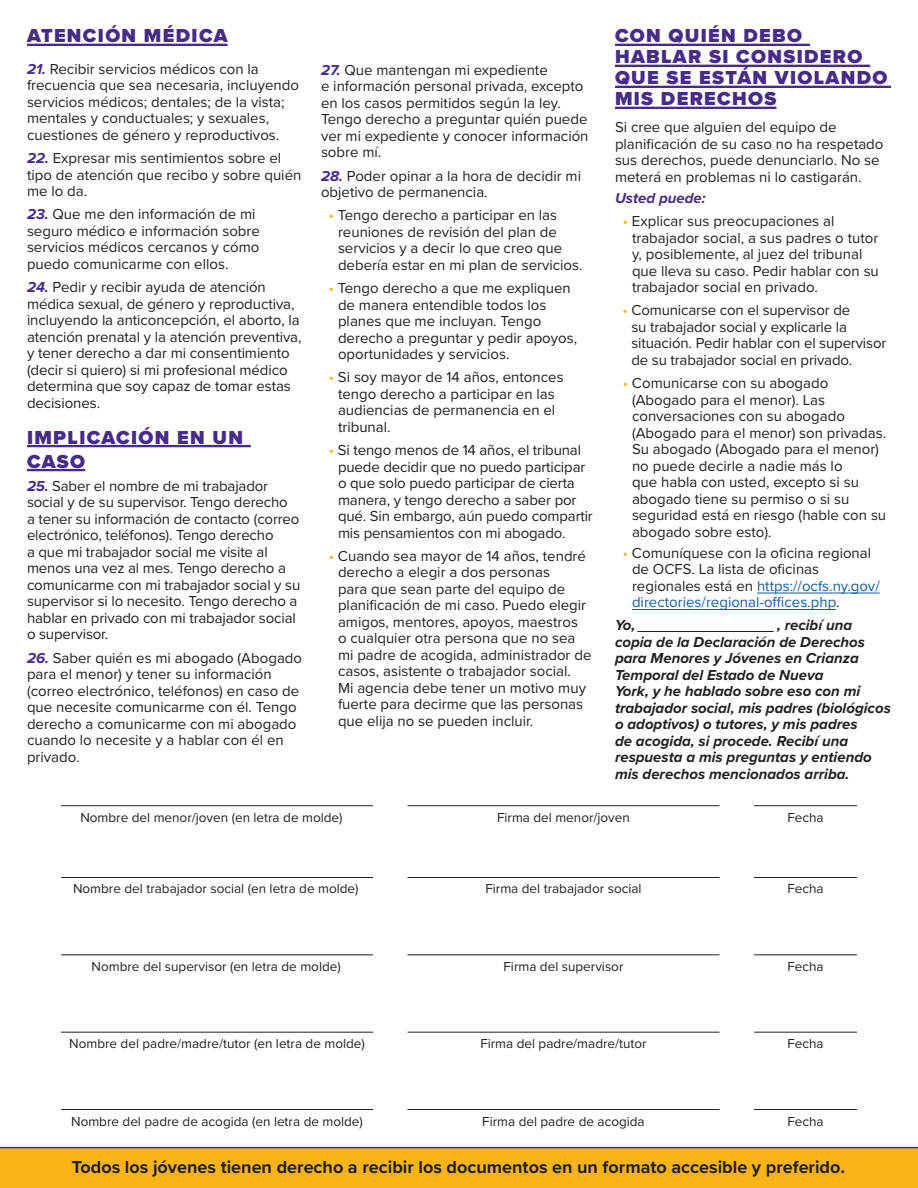
<style>
.page{position:relative;width:918px;height:1188px;background:#fff}
.page>*{position:absolute;margin:0;border:0;box-sizing:border-box;transform-origin:0 0}
.t1{font:900 19.5px/21px "Proxima Nova";letter-spacing:.07em;color:#472b89}
.t2{font:700 18px "Proxima Nova";color:#231f20}
.t3{font:15px/16.5px "Proxima Nova";color:#231f20}
.t4{font:italic 700 15px/16.5px "Proxima Nova";color:#231f20}
.t5{font:italic 700 15px "Proxima Nova";color:#472b89}
.t6{font:13.5px "Proxima Nova";color:#231f20}
.s1{font-weight:700;font-style:italic;color:#472b89}
.s2{color:#fbb416}
.s3{color:#175d9e}
</style>
<div class="page">
<hr style="left:637px;top:631px;width:137px;height:1px;background:#231f20">
<div style="left:0;top:1148px;width:918px;height:40px;background:#fbb416"></div>
<hr style="left:61px;top:805px;width:312px;height:1px;background:#231f20">
<hr style="left:61px;top:877px;width:312px;height:1px;background:#231f20">
<hr style="left:61px;top:955px;width:312px;height:1px;background:#231f20">
<hr style="left:61px;top:1032px;width:312px;height:1px;background:#231f20">
<hr style="left:61px;top:1109px;width:312px;height:1px;background:#231f20">
<hr style="left:408px;top:805px;width:312px;height:1px;background:#231f20">
<hr style="left:408px;top:877px;width:312px;height:1px;background:#231f20">
<hr style="left:408px;top:955px;width:312px;height:1px;background:#231f20">
<hr style="left:408px;top:1032px;width:312px;height:1px;background:#231f20">
<hr style="left:408px;top:1109px;width:312px;height:1px;background:#231f20">
<hr style="left:754px;top:805px;width:103px;height:1px;background:#231f20">
<hr style="left:754px;top:877px;width:103px;height:1px;background:#231f20">
<hr style="left:754px;top:955px;width:103px;height:1px;background:#231f20">
<hr style="left:754px;top:1032px;width:103px;height:1px;background:#231f20">
<hr style="left:754px;top:1109px;width:103px;height:1px;background:#231f20">
<hr style="left:27px;top:44px;width:201px;height:2px;background:#472b89">
<hr style="left:27px;top:445px;width:224px;height:2px;background:#472b89">
<hr style="left:27px;top:469px;width:58px;height:2px;background:#472b89">
<hr style="left:615px;top:44px;width:195px;height:2px;background:#472b89">
<hr style="left:615px;top:65px;width:255px;height:2px;background:#472b89">
<hr style="left:615px;top:86px;width:276px;height:2px;background:#472b89">
<hr style="left:615px;top:107px;width:161px;height:2px;background:#472b89">
<hr style="left:757px;top:593px;width:123px;height:1px;background:#175d9e">
<hr style="left:632px;top:609px;width:204px;height:1px;background:#175d9e">
<hr style="left:0;top:1147px;width:918px;height:1px;background:#472b89">
<p class="t1" style="left:27px;top:25px;width:202px">ATENCIÓN MÉDICA</p>
<p class="t3" style="left:27px;top:60px;width:273px"><span class="s1">21.</span> Recibir servicios médicos con la frecuencia que sea necesaria, incluyendo servicios médicos; dentales; de la vista; mentales y conductuales; y sexuales, cuestiones de género y reproductivos.</p>
<p class="t3" style="left:27px;top:149px;width:276px"><span class="s1">22.</span> Expresar mis sentimientos sobre el tipo de atención que recibo y sobre quién me lo da.</p>
<p class="t3" style="left:27px;top:205px;width:234px"><span class="s1">23.</span> Que me den información de mi seguro médico e información sobre servicios médicos cercanos y cómo puedo comunicarme con ellos.</p>
<p class="t3" style="left:27px;top:278px;width:276px"><span class="s1">24.</span> Pedir y recibir ayuda de atención médica sexual, de género y reproductiva, incluyendo la anticoncepción, el aborto, la atención prenatal y la atención preventiva, y tener derecho a dar mi consentimiento (decir si quiero) si mi profesional médico determina que soy capaz de tomar estas decisiones.</p>
<p class="t1" style="left:27px;top:425px;width:218px;line-height:24px">IMPLICACIÓN EN UN<br>CASO</p>
<p class="t3" style="left:27px;top:477px;width:275px"><span class="s1">25.</span> Saber el nombre de mi trabajador social y de su supervisor. Tengo derecho<br>a tener su información de contacto (correo electrónico, teléfonos). Tengo derecho<br>a que mi trabajador social me visite al menos una vez al mes. Tengo derecho a comunicarme con mi trabajador social y su supervisor si lo necesito. Tengo derecho a hablar en privado con mi trabajador social o supervisor.</p>
<p class="t3" style="left:27px;top:649px;width:277px"><span class="s1">26.</span> Saber quién es mi abogado (Abogado para el menor) y tener su información (correo electrónico, teléfonos) en caso de que necesite comunicarme con él. Tengo derecho a comunicarme con mi abogado cuando lo necesite y a hablar con él en privado.</p>
<p class="t3" style="left:321px;top:61px;width:269px"><span class="s1">27.</span> Que mantengan mi expediente<br>e información personal privada, excepto en los casos permitidos según la ley.<br>Tengo derecho a preguntar quién puede ver mi expediente y conocer información sobre mí.</p>
<p class="t3" style="left:321px;top:167px;width:262px"><span class="s1">28.</span> Poder opinar a la hora de decidir mi objetivo de permanencia.</p>
<p class="t3" style="left:338px;top:206px;width:246px;text-indent:-9px"><span class="s2">•</span> Tengo derecho a participar en las reuniones de revisión del plan de servicios y a decir lo que creo que debería estar en mi plan de servicios.</p>
<p class="t3" style="left:338px;top:279px;width:241px;text-indent:-9px"><span class="s2">•</span> Tengo derecho a que me expliquen de manera entendible todos los planes que me incluyan. Tengo derecho a preguntar y pedir apoyos, oportunidades y servicios.</p>
<p class="t3" style="left:338px;top:368px;width:227px;text-indent:-9px"><span class="s2">•</span> Si soy mayor de 14 años, entonces tengo derecho a participar en las audiencias de permanencia en el tribunal.</p>
<p class="t3" style="left:338px;top:441px;width:256px;text-indent:-9px"><span class="s2">•</span> Si tengo menos de 14 años, el tribunal puede decidir que no puedo participar o que solo puedo participar de cierta manera, y tengo derecho a saber por qué. Sin embargo, aún puedo compartir mis pensamientos con mi abogado.</p>
<p class="t3" style="left:338px;top:547px;width:255px;text-indent:-9px"><span class="s2">•</span> Cuando sea mayor de 14 años, tendré derecho a elegir a dos personas<br>para que sean parte del equipo de planificación de mi caso. Puedo elegir amigos, mentores, apoyos, maestros<br>o cualquier otra persona que no sea mi padre de acogida, administrador de casos, asistente o trabajador social.<br>Mi agencia debe tener un motivo muy fuerte para decirme que las personas que elija no se pueden incluir.</p>
<p class="t1" style="left:615px;top:25px;width:274px">CON QUIÉN DEBO<br>HABLAR SI CONSIDERO<br>QUE SE ESTÁN VIOLANDO<br>MIS DERECHOS</p>
<p class="t3" style="left:615px;top:118px;width:270px">Si cree que alguien del equipo de planificación de su caso no ha respetado sus derechos, puede denunciarlo. No se meterá en problemas ni lo castigarán.</p>
<p class="t5" style="left:615px;top:187px;width:92px">Usted puede:</p>
<p class="t3" style="left:632px;top:212px;width:248px;text-indent:-9px"><span class="s2">•</span> Explicar sus preocupaciones al trabajador social, a sus padres o tutor y, posiblemente, al juez del tribunal que lleva su caso. Pedir hablar con su trabajador social en privado.</p>
<p class="t3" style="left:631px;top:301px;width:256px;text-indent:-9px"><span class="s2">•</span> Comunicarse con el supervisor de<br>su trabajador social y explicarle la situación. Pedir hablar con el supervisor de su trabajador social en privado.</p>
<p class="t3" style="left:632px;top:374px;width:256px;text-indent:-9px"><span class="s2">•</span> Comunicarse con su abogado (Abogado para el menor). Las conversaciones con su abogado (Abogado para el menor) son privadas.<br>Su abogado (Abogado para el menor) no puede decirle a nadie más lo<br>que habla con usted, excepto si su abogado tiene su permiso o si su seguridad está en riesgo (hable con su abogado sobre esto).</p>
<p class="t3" style="left:632px;top:544px;width:249px;text-indent:-9px"><span class="s2">•</span> Comuníquese con la oficina regional de OCFS. La lista de oficinas regionales está en <span class="s3">https://ocfs.ny.gov/ directories/regional-offices.php</span>.</p>
<p class="t4" style="left:615px;top:617px;width:22px">Yo,</p>
<p class="t4" style="left:615px;top:617px;width:277px;text-indent:162px">, recibí una copia de la Declaración de Derechos para Menores y Jóvenes en Crianza<br>Temporal del Estado de Nueva<br>York, y he hablado sobre eso con mi trabajador social, mis padres (biológicos o adoptivos) o tutores, y mis padres<br>de acogida, si procede. Recibí una respuesta a mis preguntas y entiendo mis derechos mencionados arriba.</p>
<p class="t6" style="left:80px;top:807px;width:264px">Nombre del menor/joven (en letra de molde)</p>
<p class="t6" style="left:497px;top:807px;width:134px">Firma del menor/joven</p>
<p class="t6" style="left:787px;top:807px;width:38px">Fecha</p>
<p class="t6" style="left:73px;top:879px;width:287px">Nombre del trabajador social (en letra de molde)</p>
<p class="t6" style="left:485px;top:879px;width:158px">Firma del trabajador social</p>
<p class="t6" style="left:787px;top:879px;width:38px">Fecha</p>
<p class="t6" style="left:92px;top:956px;width:251px">Nombre del supervisor (en letra de molde)</p>
<p class="t6" style="left:504px;top:956px;width:121px">Firma del supervisor</p>
<p class="t6" style="left:787px;top:956px;width:38px">Fecha</p>
<p class="t6" style="left:69px;top:1034px;width:297px">Nombre del padre/madre/tutor (en letra de molde)</p>
<p class="t6" style="left:480px;top:1034px;width:168px">Firma del padre/madre/tutor</p>
<p class="t6" style="left:787px;top:1034px;width:38px">Fecha</p>
<p class="t6" style="left:71px;top:1111px;width:293px">Nombre del padre de acogida (en letra de molde)</p>
<p class="t6" style="left:482px;top:1111px;width:164px">Firma del padre de acogida</p>
<p class="t6" style="left:787px;top:1111px;width:38px">Fecha</p>
<p class="t2" style="left:72px;top:1153px;width:775px">Todos los jóvenes tienen derecho a recibir los documentos en un formato accesible y preferido.</p>
</div>
